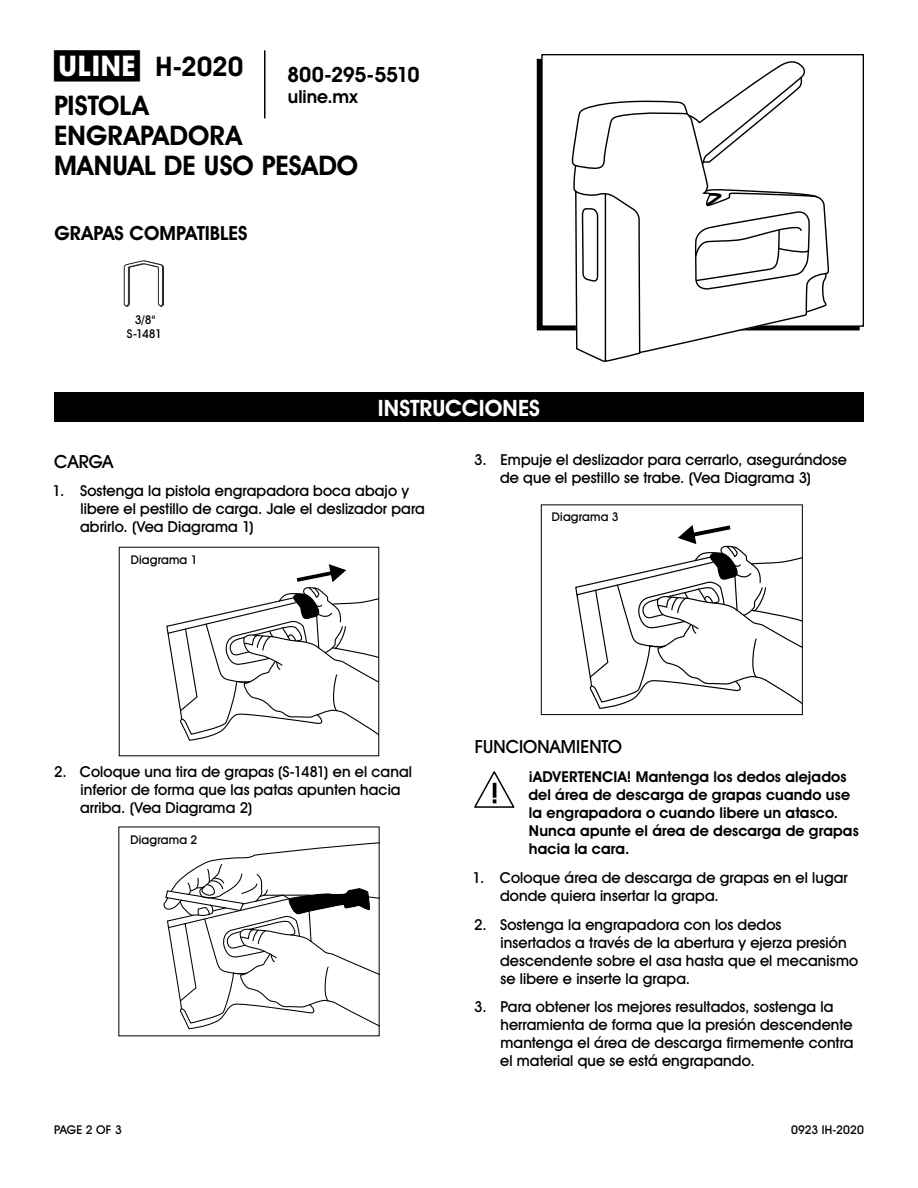
<style>
.page{position:relative;width:918px;height:1188px;background:#fff}
.page>*{position:absolute;margin:0;border:0;box-sizing:border-box;transform-origin:0 0}
.t1{font:700 27px/38.7px "Uline Two Knine";color:#000}
.t2{font:700 22.5px "Uline Two Knine";color:#fff}
.t3{font:700 21px "Uline Two Knine";letter-spacing:-.02em;color:#000}
.t4{font:700 19.5px "Uline Two Knine";letter-spacing:.005em;color:#000}
.t5{font:18px "Uline Two Knine";letter-spacing:.005em;color:#000}
.t6{font:700 18px "Uline Two Knine";color:#000}
.t7{font:15px/18px "Uline Two Knine";letter-spacing:.005em;color:#000}
.t8{font:700 15px/18px "Uline Two Knine";letter-spacing:.005em;color:#000}
.t9{font:12px/14.4px "Uline Two Knine";letter-spacing:.015em;color:#000;text-align:center}
.s1{font-size:28.5px}
</style>
<div class="page">
<hr style="left:264px;top:50px;width:2px;height:68px;background:#000">
<div style="left:54px;top:392px;width:810px;height:30px;background:#000"></div>
<svg style="left:474px;top:771px;width:40px;height:37px"></svg>
<div style="left:541px;top:54px;width:323px;height:273px;border:1px solid #000"></div>
<svg style="left:572px;top:61px;width:256px;height:301px"></svg>
<svg style="left:124px;top:260px;width:40px;height:47px"></svg>
<svg style="left:166px;top:564px;width:211px;height:177px"></svg>
<svg style="left:163px;top:842px;width:215px;height:188px"></svg>
<svg style="left:575px;top:525px;width:226px;height:184px"></svg>
<div style="left:541px;top:504px;width:262px;height:211px;border:1px solid #000"></div>
<h1 class="t1" style="left:54px;top:47px;width:191px"><span class="s1">π</span> H-2020<br>PISTOLA</h1>
<h1 class="t1" style="left:54px;top:120px;width:306px;line-height:30px">ENGRAPADORA<br>MANUAL DE USO PESADO</h1>
<h3 class="t3" style="left:287px;top:62px;width:134px">800-295-5510</h3>
<p class="t6" style="left:288px;top:86px;width:71px">uline.mx</p>
<h3 class="t4" style="left:54px;top:221px;width:195px">GRAPAS COMPATIBLES</h3>
<p class="t9" style="left:127px;top:312px;width:37px">3/8"<br>S-1481</p>
<h2 class="t2" style="left:378px;top:394px;width:164px">INSTRUCCIONES</h2>
<p class="t5" style="left:54px;top:450px;width:61px">CARGA</p>
<p class="t7" style="left:80px;top:482px;width:346px;text-indent:-27px">1. Sostenga la pistola engrapadora boca abajo y libere el pestillo de carga. Jale el deslizador para abrirlo. (Vea Diagrama 1)</p>
<p class="t9" style="left:131px;top:552px;width:68px">Diagrama 1</p>
<p class="t7" style="left:500px;top:451px;width:348px;text-indent:-26px">3. Empuje el deslizador para cerrarlo, asegurándose de que el pestillo se trabe. (Vea Diagrama 3)</p>
<p class="t9" style="left:552px;top:509px;width:68px">Diagrama 3</p>
<p class="t7" style="left:80px;top:763px;width:333px;text-indent:-26px">2. Coloque una tira de grapas (S-1481) en el canal inferior de forma que las patas apunten hacia arriba. (Vea Diagrama 2)</p>
<p class="t9" style="left:131px;top:833px;width:68px">Diagrama 2</p>
<p class="t5" style="left:475px;top:736px;width:149px">FUNCIONAMIENTO</p>
<p class="t8" style="left:528px;top:768px;width:332px">¡ADVERTENCIA! Mantenga los dedos alejados del área de descarga de grapas cuando use la engrapadora o cuando libere un atasco.<br>Nunca apunte el área de descarga de grapas hacia la cara.</p>
<p class="t7" style="left:500px;top:868px;width:349px;text-indent:-27px">1. Coloque área de descarga de grapas en el lugar donde quiera insertar la grapa.</p>
<p class="t7" style="left:500px;top:915px;width:360px;text-indent:-26px">2. Sostenga la engrapadora con los dedos<br>insertados a través de la abertura y ejerza presión descendente sobre el asa hasta que el mecanismo se libere e inserte la grapa.</p>
<p class="t7" style="left:500px;top:998px;width:355px;text-indent:-26px">3. Para obtener los mejores resultados, sostenga la herramienta de forma que la presión descendente mantenga el área de descarga firmemente contra el material que se está engrapando.</p>
<p class="t9" style="left:54px;top:1122px;width:69px">PAGE 2 OF 3</p>
<p class="t9" style="left:791px;top:1122px;width:74px">0923 IH-2020</p>
</div>
